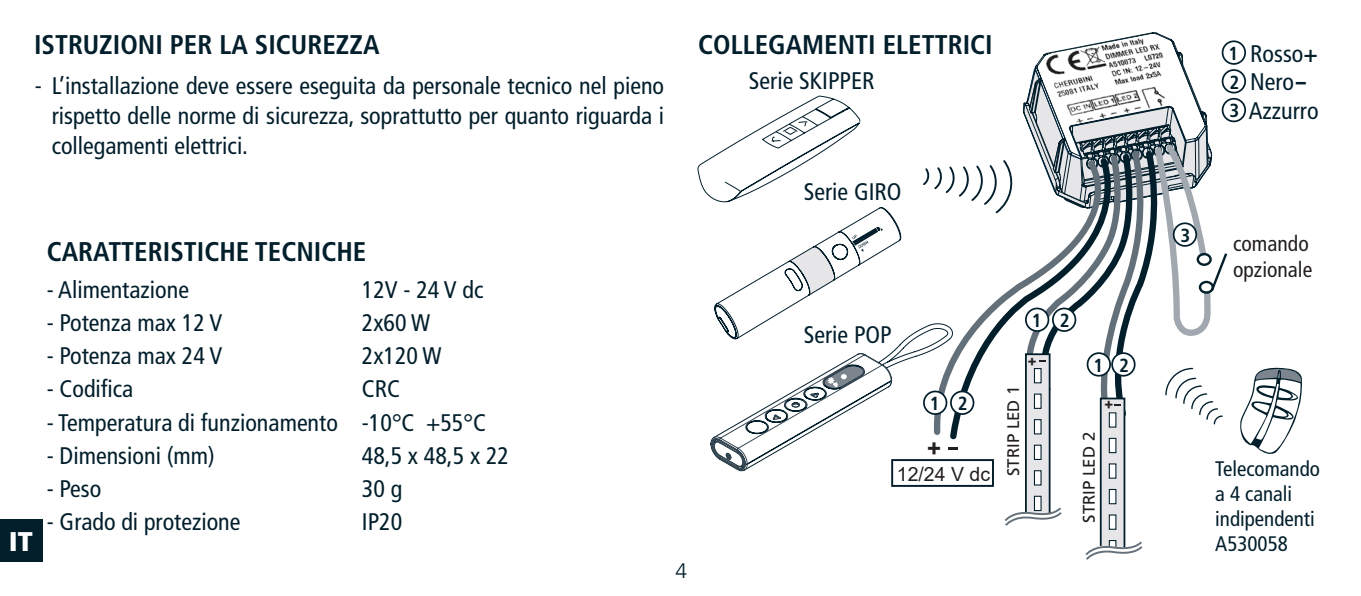
<style>
.page{position:relative;width:1361px;height:596px;background:#fff}
.page>*{position:absolute;margin:0;border:0;box-sizing:border-box;transform-origin:0 0}
.t1{font:700 condensed 27px "Frutiger LT Std";color:#031f2c}
.t2{font:900 27px "Frutiger LT Std";color:#fff}
.t3{font:condensed 24px/30px "Frutiger LT Std";color:#031f2c;text-align:justify}
.t4{font:700 24px "Arial";color:#231f20}
.t5{font:condensed 21.6px/25.8px "Frutiger LT Std";color:#231f20}
.t6{font:condensed 21px/25.2px "Frutiger LT Std";color:#031f2c}
.t7{font:300 21px "Frutiger LT Std";color:#031f2c}
.t8{font:19.5px "Arial";color:#231f20}
.t9{font:700 condensed 18.9px "Frutiger LT Std";color:#031f2c}
.t10{font:16.8px "Frutiger LT Std";color:#231f20}
.t11{font:700 15px "Arial";color:#231f20}
.s1{font-weight:700}
</style>
<div class="page">
<div style="left:891px;top:459px;width:103px;height:27px;border:2px solid #031f2c"></div>
<svg style="left:1240px;top:367px;width:62px;height:87px"></svg>
<svg style="left:921px;top:32px;width:308px;height:528px"></svg>
<svg style="left:697px;top:95px;width:204px;height:228px"></svg>
<svg style="left:710px;top:323px;width:243px;height:148px"></svg>
<svg style="left:711px;top:324px;width:239px;height:146px"></svg>
<svg style="left:821px;top:364px;width:43px;height:25px"></svg>
<div style="left:924px;top:391px;width:22px;height:23px;background:#fff;border-radius:50%"></div>
<div style="left:923px;top:390px;width:24px;height:24px;border:2px solid #031f2c;border-radius:50%"></div>
<div style="left:951px;top:391px;width:22px;height:23px;background:#fff;border-radius:50%"></div>
<div style="left:950px;top:390px;width:24px;height:24px;border:2px solid #031f2c;border-radius:50%"></div>
<div style="left:1173px;top:223px;width:23px;height:23px;background:#fff;border-radius:50%"></div>
<div style="left:1172px;top:222px;width:25px;height:24px;border:2px solid #031f2c;border-radius:50%"></div>
<div style="left:1222px;top:41px;width:23px;height:23px;background:#fff;border-radius:50%"></div>
<div style="left:1221px;top:40px;width:25px;height:25px;border:2px solid #031f2c;border-radius:50%"></div>
<div style="left:1222px;top:70px;width:23px;height:23px;background:#fff;border-radius:50%"></div>
<div style="left:1221px;top:69px;width:25px;height:24px;border:2px solid #031f2c;border-radius:50%"></div>
<div style="left:1222px;top:99px;width:23px;height:22px;background:#fff;border-radius:50%"></div>
<div style="left:1221px;top:98px;width:25px;height:24px;border:2px solid #031f2c;border-radius:50%"></div>
<div style="left:1026px;top:308px;width:22px;height:23px;background:#fff;border-radius:50%"></div>
<div style="left:1025px;top:307px;width:24px;height:25px;border:2px solid #031f2c;border-radius:50%"></div>
<div style="left:1053px;top:308px;width:22px;height:23px;background:#fff;border-radius:50%"></div>
<div style="left:1052px;top:307px;width:24px;height:25px;border:2px solid #031f2c;border-radius:50%"></div>
<div style="left:1087px;top:353px;width:23px;height:22px;background:#fff;border-radius:50%"></div>
<div style="left:1086px;top:352px;width:25px;height:24px;border:2px solid #031f2c;border-radius:50%"></div>
<div style="left:1112px;top:353px;width:22px;height:22px;background:#fff;border-radius:50%"></div>
<div style="left:1111px;top:352px;width:24px;height:24px;border:2px solid #031f2c;border-radius:50%"></div>
<img style="left:1043px;top:34px;width:139px;height:91px">
<div style="left:0;top:519px;width:43px;height:42px;background:#031f2c"></div>
<p class="t1" style="left:34px;top:29px;width:347px">ISTRUZIONI PER LA SICUREZZA</p>
<p class="t3" style="left:52px;top:71px;width:614px;text-indent:-17px">- L’installazione deve essere eseguita da personale tecnico nel pieno rispetto delle norme di sicurezza, soprattutto per quanto riguarda i collegamenti elettrici.</p>
<p class="t1" style="left:698px;top:28px;width:296px">COLLEGAMENTI ELETTRICI</p>
<p class="t3" style="left:749px;top:65px;width:127px">Serie SKIPPER</p>
<p class="t3" style="left:804px;top:177px;width:99px">Serie GIRO</p>
<p class="t2" style="left:9px;top:524px;width:26px">IT</p>
<p class="t1" style="left:47px;top:235px;width:321px">CARATTERISTICHE TECNICHE</p>
<p class="t3" style="left:47px;top:275px;width:144px">- Alimentazione</p>
<p class="t3" style="left:362px;top:275px;width:123px">12V - 24 V dc</p>
<p class="t3" style="left:47px;top:308px;width:177px">- Potenza max 12 V</p>
<p class="t3" style="left:362px;top:308px;width:70px">2x60 W</p>
<p class="t3" style="left:47px;top:341px;width:177px">- Potenza max 24 V</p>
<p class="t3" style="left:362px;top:341px;width:81px">2x120 W</p>
<p class="t3" style="left:47px;top:374px;width:88px">- Codifica</p>
<p class="t3" style="left:362px;top:374px;width:40px">CRC</p>
<p class="t3" style="left:47px;top:407px;width:441px">- Temperatura di funzionamento -10°C +55°C</p>
<p class="t3" style="left:47px;top:440px;width:169px">- Dimensioni (mm)</p>
<p class="t3" style="left:362px;top:440px;width:149px">48,5 x 48,5 x 22</p>
<p class="t3" style="left:47px;top:473px;width:56px">- Peso</p>
<p class="t3" style="left:362px;top:473px;width:42px">30 g</p>
<p class="t3" style="left:47px;top:506px;width:195px">- Grado di protezione</p>
<p class="t3" style="left:362px;top:506px;width:42px">IP20</p>
<p class="t7" style="left:675px;top:558px;width:13px">4</p>
<p class="t3" style="left:804px;top:319px;width:89px">Serie POP</p>
<p class="t9" style="left:1032px;top:309px;width:11px">1</p>
<p class="t9" style="left:1059px;top:309px;width:11px">2</p>
<p class="t11" style="left:1028px;top:350px;width:10px">+</p>
<p class="t9" style="left:1093px;top:354px;width:11px">1</p>
<p class="t9" style="left:1119px;top:354px;width:11px">2</p>
<p class="t10" style="left:1003px;top:476px;width:92px;rotate:-90deg">STRIP LED 1</p>
<p class="t9" style="left:930px;top:392px;width:11px">1</p>
<p class="t9" style="left:958px;top:392px;width:11px">2</p>
<p class="t4" style="left:927px;top:431px;width:16px">+</p>
<p class="t10" style="left:1079px;top:522px;width:92px;rotate:-90deg">STRIP LED 2</p>
<p class="t8" style="left:897px;top:460px;width:95px">12/24 V dc</p>
<p class="t11" style="left:1104px;top:394px;width:10px">+</p>
<p class="t3" style="left:1225px;top:38px;width:94px">1- Rosso<span class="s1">+</span></p>
<p class="t3" style="left:1225px;top:67px;width:84px">2- Nero<span class="s1">-</span></p>
<p class="t3" style="left:1225px;top:96px;width:94px">3- Azzurro</p>
<p class="t9" style="left:1228px;top:42px;width:11px">1</p>
<p class="t9" style="left:1229px;top:71px;width:11px">2</p>
<p class="t9" style="left:1229px;top:99px;width:11px">3</p>
<p class="t9" style="left:1180px;top:224px;width:11px">3</p>
<p class="t5" style="left:1233px;top:230px;width:81px">comando opzionale</p>
<p class="t6" style="left:1215px;top:455px;width:106px">Telecomando a 4 canali</p>
<p class="t6" style="left:1215px;top:506px;width:101px">indipendenti<br>A530058</p>
</div>
